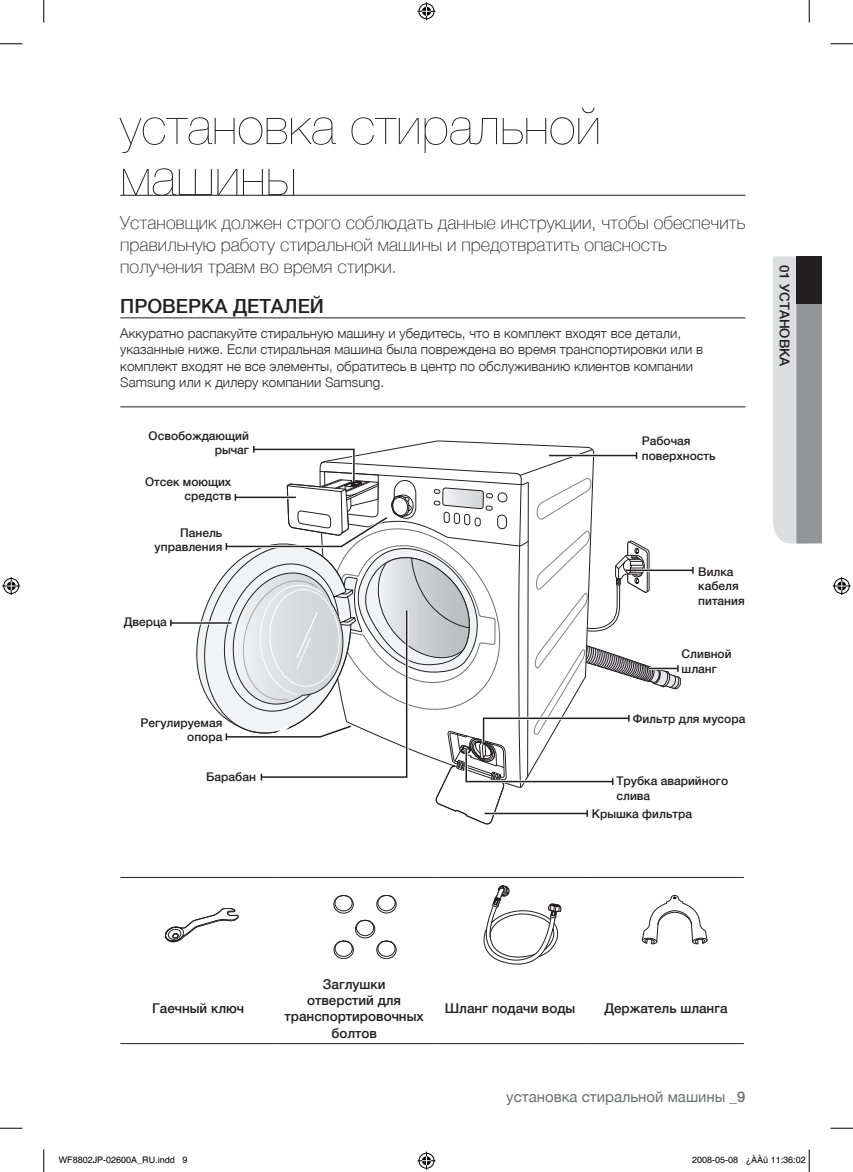
<style>
.page{position:relative;width:853px;height:1172px;background:#fff}
.page>*{position:absolute;margin:0;border:0;box-sizing:border-box;transform-origin:0 0}
.t1{font:200 51px/51px "Helvetica Neue LTCYR";color:#231f20}
.t2{font:500 19.5px "Helvetica Neue LTCYR";color:#231f20}
.t3{font:100 18px/21.6px "Helvetica Neue LTCYR";color:#231f20}
.t4{font:15px "Helvetica Neue LTCYR";color:#6c6d70}
.t5{font:300 13.5px/16.2px "Helvetica Neue LTCYR";color:#231f20}
.t6{font:500 13.5px/16.2px "Helvetica Neue LTCYR";color:#231f20;text-align:center}
.t7{font:500 12px/14.4px "Helvetica Neue LTCYR";color:#231f20;text-align:right}
.t8{font:9px "Helvetica";color:#000}
.s1{font-weight:500}
</style>
<div class="page">
<svg style="left:773px;top:256px;width:49px;height:287px;background:#b9babd"></svg>
<hr style="left:120px;top:195px;width:625px;height:1px;background:#231f20">
<hr style="left:120px;top:318px;width:625px;height:1px;background:#231f20">
<hr style="left:120px;top:1043px;width:156px;height:1px;background:#231f20">
<hr style="left:276px;top:1043px;width:156px;height:1px;background:#231f20">
<hr style="left:432px;top:1043px;width:156px;height:1px;background:#231f20">
<hr style="left:588px;top:1043px;width:156px;height:1px;background:#231f20">
<hr style="left:120px;top:877px;width:156px;height:1px;background:#231f20">
<hr style="left:276px;top:877px;width:156px;height:1px;background:#231f20">
<hr style="left:432px;top:877px;width:156px;height:1px;background:#231f20">
<hr style="left:588px;top:877px;width:156px;height:1px;background:#231f20">
<div style="left:796px;top:256px;width:26px;height:48px;background:#231f20"></div>
<svg style="left:642px;top:895px;width:65px;height:49px"></svg>
<svg style="left:165px;top:908px;width:73px;height:34px"></svg>
<svg style="left:484px;top:886px;width:77px;height:78px"></svg>
<svg style="left:334px;top:895px;width:20px;height:18px"></svg>
<svg style="left:376px;top:895px;width:20px;height:18px"></svg>
<svg style="left:334px;top:919px;width:62px;height:40px"></svg>
<hr style="left:120px;top:407px;width:625px;height:1px;background:#231f20">
<hr style="left:171px;top:622px;width:60px;height:2px;background:#231f20">
<svg style="left:170px;top:619px;width:2px;height:7px"></svg>
<hr style="left:625px;top:569px;width:68px;height:2px;background:#231f20">
<svg style="left:692px;top:567px;width:2px;height:7px"></svg>
<svg style="left:197px;top:443px;width:484px;height:381px"></svg>
<svg style="left:0;top:44px;width:22px;height:1px"></svg>
<svg style="left:830px;top:44px;width:23px;height:1px"></svg>
<svg style="left:0;top:1128px;width:22px;height:1px"></svg>
<svg style="left:830px;top:1128px;width:23px;height:1px"></svg>
<svg style="left:44px;top:0;width:1px;height:22px"></svg>
<svg style="left:44px;top:1149px;width:1px;height:23px"></svg>
<svg style="left:809px;top:0;width:1px;height:22px"></svg>
<svg style="left:417px;top:2px;width:18px;height:18px"></svg>
<svg style="left:417px;top:1152px;width:18px;height:18px"></svg>
<svg style="left:2px;top:577px;width:18px;height:18px"></svg>
<svg style="left:833px;top:577px;width:18px;height:18px"></svg>
<svg style="left:808px;top:1149px;width:2px;height:23px"></svg>
<h1 class="t1" style="left:120px;top:101px;width:482px">установка стиральной машины</h1>
<h3 class="t3" style="left:120px;top:212px;width:627px">Установщик должен строго соблюдать данные инструкции, чтобы обеспечить правильную работу стиральной машины и предотвратить опасность получения травм во время стирки.</h3>
<h2 class="t2" style="left:120px;top:296px;width:205px">ПРОВЕРКА ДЕТАЛЕЙ</h2>
<p class="t5" style="left:120px;top:325px;width:584px">Аккуратно распакуйте стиральную машину и убедитесь, что в комплект входят все детали, указанные ниже. Если стиральная машина была повреждена во время транспортировки или в комплект входят не все элементы, обратитесь в центр по обслуживанию клиентов компании Samsung или к дилеру компании Samsung.</p>
<p class="t7" style="left:149px;top:428px;width:102px">Освобождающий рычаг</p>
<p class="t7" style="left:145px;top:474px;width:88px">Отсек моющих средств</p>
<p class="t7" style="left:155px;top:526px;width:69px">Панель управления</p>
<p class="t7" style="left:124px;top:615px;width:45px">Дверца</p>
<p class="t7" style="left:141px;top:715px;width:83px">Регулируемая опора</p>
<p class="t7" style="left:206px;top:770px;width:51px">Барабан</p>
<p class="t7" style="left:642px;top:434px;width:75px;text-align:left">Рабочая поверхность</p>
<p class="t7" style="left:698px;top:565px;width:48px;text-align:left">Вилка кабеля питания</p>
<p class="t7" style="left:682px;top:647px;width:52px;text-align:left">Сливной шланг</p>
<p class="t7" style="left:633px;top:712px;width:114px">Фильтр для мусора</p>
<p class="t7" style="left:616px;top:774px;width:113px;text-align:left">Трубка аварийного слива</p>
<p class="t7" style="left:592px;top:806px;width:102px">Крышка фильтра</p>
<p class="t6" style="left:793px;top:265px;width:103px;rotate:90deg">01 УСТАНОВКА</p>
<p class="t6" style="left:152px;top:1000px;width:93px">Гаечный ключ</p>
<p class="t6" style="left:285px;top:976px;width:141px">Заглушки<br>отверстий для транспортировочных болтов</p>
<p class="t6" style="left:445px;top:1000px;width:132px">Шланг подачи воды</p>
<p class="t6" style="left:604px;top:1000px;width:125px">Держатель шланга</p>
<p class="t4" style="left:506px;top:1088px;width:241px">установка стиральной машины <span class="s1">_9</span></p>
<p class="t8" style="left:59px;top:1154px;width:130px">WF8802JP-02600A_RU.indd 9</p>
<p class="t8" style="left:692px;top:1154px;width:115px">2008-05-08 ¿ÀÀü 11:36:02</p>
</div>
